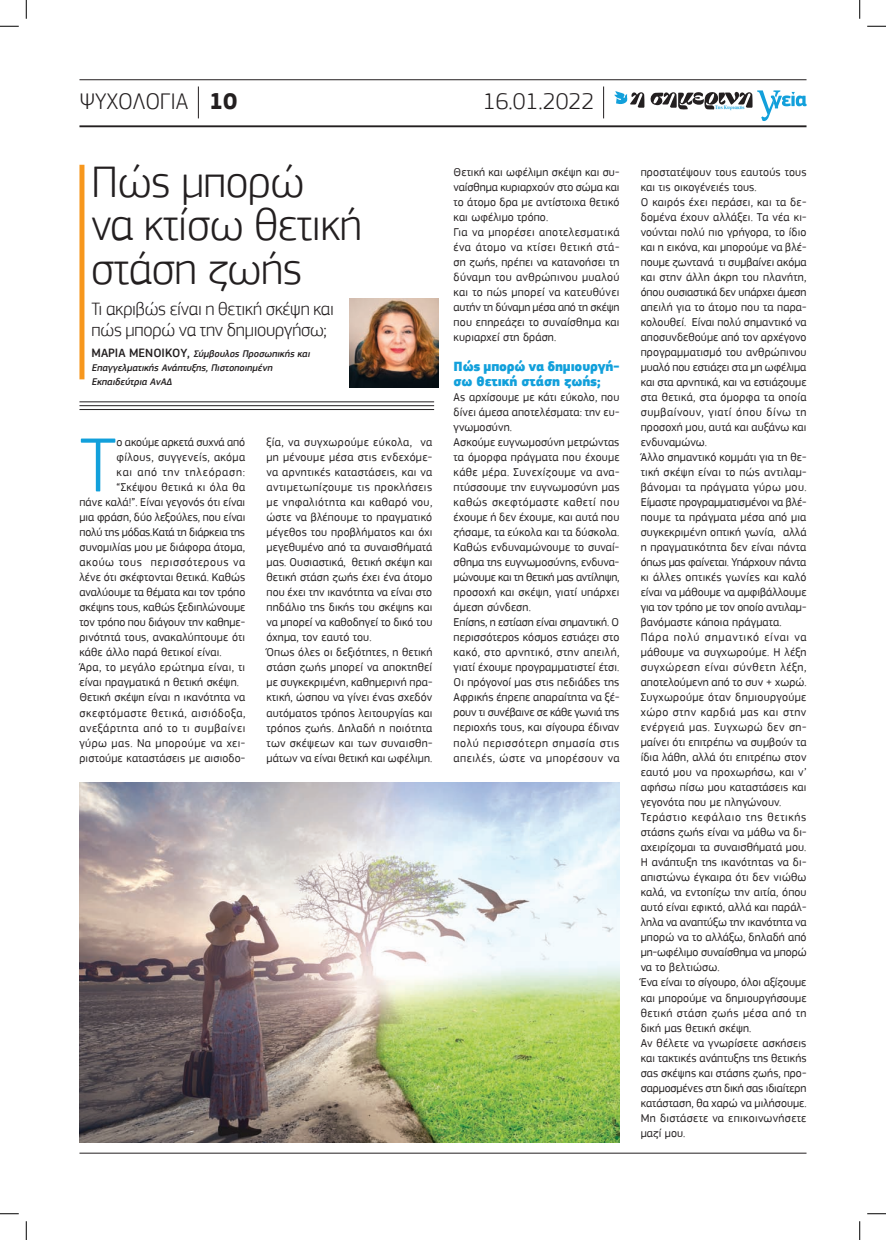
<style>
.page{position:relative;width:886px;height:1240px;background:#fff}
.page>*{position:absolute;margin:0;border:0;box-sizing:border-box;transform-origin:0 0}
.t1{font:300 79.75px "PF Square Sans Pro";color:#12a0db}
.t2{font:300 46.25px/43.8px "PF Square Sans Pro";letter-spacing:-.01em;color:#231f20}
.t3{font:300 23.75px "PF Square Sans Pro";letter-spacing:-.01em;color:#231f20}
.t4{font:300 18.75px/21.2px "PF Square Sans Pro";letter-spacing:-.015em;color:#231f20}
.t5{font:900 13.75px/15px "PF Square Sans Pro";letter-spacing:-.015em;color:#12a0db}
.t6{font:11.88px/15px "PF Square Sans Pro";letter-spacing:.01em;color:#231f20}
.t7{font:11.88px "PF Square Sans Pro";letter-spacing:.045em;color:#231f20}
.t8{font:11.88px "PF Square Sans Pro";letter-spacing:.03em;color:#231f20}
.t9{font:11.88px "PF Square Sans Pro";letter-spacing:-.015em;color:#231f20}
.t10{font:11.88px "PF Square Sans Pro";letter-spacing:.05em;color:#231f20}
.t11{font:11.88px "PF Square Sans Pro";letter-spacing:.04em;color:#231f20}
.t12{font:11.88px "PF Square Sans Pro";letter-spacing:.065em;color:#231f20}
.t13{font:italic 500 10px/13.8px "PF Square Sans Pro";color:#231f20}
.t14{font:700 5px "PF Document";color:#12a0db}
.s1{font-weight:700}
.s2{font-style:normal;font-size:12.5px}
</style>
<div class="page">
<hr style="left:79px;top:1152px;width:727px;height:1px;background:#231f20">
<hr style="left:79px;top:79px;width:727px;height:1px;background:#231f20">
<hr style="left:79px;top:125px;width:727px;height:2px;background:#231f20">
<svg style="left:614px;top:91px;width:30px;height:17px"></svg>
<svg style="left:650px;top:90px;width:156px;height:31px"></svg>
<hr style="left:603px;top:86px;width:1px;height:32px;background:#231f20">
<hr style="left:198px;top:86px;width:1px;height:32px;background:#231f20">
<div style="left:79px;top:165px;width:5px;height:214px;background:#f7971d"></div>
<hr style="left:79px;top:409px;width:355px;height:1px;background:#231f20">
<hr style="left:79px;top:405px;width:355px;height:1px;background:#231f20">
<hr style="left:79px;top:401px;width:355px;height:1px;background:#231f20">
<img style="left:350px;top:298px;width:88px;height:89px">
<img style="left:79px;top:782px;width:540px;height:360px">
<svg style="left:0;top:25px;width:19px;height:2px"></svg>
<svg style="left:867px;top:25px;width:18px;height:2px"></svg>
<svg style="left:0;top:1213px;width:19px;height:1px"></svg>
<svg style="left:867px;top:1213px;width:18px;height:1px"></svg>
<svg style="left:25px;top:0;width:2px;height:19px"></svg>
<svg style="left:25px;top:1221px;width:2px;height:19px"></svg>
<svg style="left:859px;top:0;width:1px;height:19px"></svg>
<svg style="left:859px;top:1221px;width:1px;height:19px"></svg>
<p class="t3" style="left:79px;top:87px;width:159px">ΨΥΧΟΛΟΓΙΑ <span class="s1">10</span></p>
<p class="t3" style="left:483px;top:87px;width:113px">16.01.2022</p>
<p class="t14" style="left:714px;top:104px;width:31px">Της Κυριακής</p>
<p class="t2" style="left:91px;top:159px;width:272px">Πώς μπορώ<br>να κτίσω θετική στάση ζωής</p>
<p class="t4" style="left:91px;top:298px;width:244px">Τι ακριβώς είναι η θετική σκέψη και πώς μπορώ να την δημιουργήσω;</p>
<p class="t13" style="left:91px;top:347px;width:222px"><span class="s2">Μ Α Ρ Ι Α Μ Ε Ν Ο Ι Κ Ο Υ,</span> Σύμβουλος Προσωπικής και<br>Επαγγελματικής Ανάπτυξης, Πιστοποιημένη<br>Εκπαιδεύτρια ΑνΑΔ</p>
<p class="t1" style="left:79px;top:418px;width:39px">T</p>
<p class="t6" style="left:116px;top:435px;width:130px">ο ακούμε αρκετά συχνά από</p>
<p class="t8" style="left:116px;top:450px;width:130px">φίλους, συγγενείς, ακόμα</p>
<p class="t12" style="left:116px;top:465px;width:130px">και από την τηλεόραση:</p>
<p class="t8" style="left:116px;top:480px;width:130px">“Σκέψου θετικά κι όλα θα</p>
<p class="t6" style="left:79px;top:495px;width:167px">πάνε καλά!”. Είναι γεγονός ότι είναι</p>
<p class="t6" style="left:79px;top:510px;width:167px">μια φράση, δύο λεξούλες, που είναι</p>
<p class="t9" style="left:79px;top:525px;width:167px">πολύ της μόδας.Κατά τη διάρκεια της</p>
<p class="t6" style="left:79px;top:540px;width:167px">συνομιλίας μου με διάφορα άτομα,</p>
<p class="t10" style="left:79px;top:555px;width:167px">ακούω τους περισσότερους να</p>
<p class="t6" style="left:79px;top:570px;width:167px">λένε ότι σκέφτονται θετικά. Καθώς</p>
<p class="t6" style="left:79px;top:585px;width:167px">αναλύουμε τα θέματα και τον τρόπο</p>
<p class="t6" style="left:79px;top:600px;width:167px">σκέψης τους, καθώς ξεδιπλώνουμε</p>
<p class="t6" style="left:79px;top:615px;width:167px">τον τρόπο που διάγουν την καθημε-</p>
<p class="t6" style="left:79px;top:630px;width:167px">ρινότητά τους, ανακαλύπτουμε ότι</p>
<p class="t6" style="left:79px;top:645px;width:144px">κάθε άλλο παρά θετικοί είναι.</p>
<p class="t6" style="left:79px;top:660px;width:167px">Άρα, το μεγάλο ερώτημα είναι, τι</p>
<p class="t6" style="left:79px;top:675px;width:161px">είναι πραγματικά η θετική σκέψη.</p>
<p class="t6" style="left:79px;top:690px;width:167px">Θετική σκέψη είναι η ικανότητα να</p>
<p class="t7" style="left:79px;top:705px;width:167px">σκεφτόμαστε θετικά, αισιόδοξα,</p>
<p class="t7" style="left:79px;top:720px;width:167px">ανεξάρτητα από το τι συμβαίνει</p>
<p class="t11" style="left:79px;top:735px;width:167px">γύρω μας. Να μπορούμε να χει-</p>
<p class="t6" style="left:79px;top:750px;width:167px">ριστούμε καταστάσεις με αισιοδο-</p>
<p class="t6" style="left:266px;top:435px;width:167px">ξία, να συγχωρούμε εύκολα, να μη μένουμε μέσα στις ενδεχόμε&shy;να αρνητικές καταστάσεις, και να αντιμετωπίζουμε τις προκλήσεις με νηφαλιότητα και καθαρό νου, ώστε να βλέπουμε το πραγματικό μέγεθος του προβλήματος και όχι μεγεθυμένο από τα συναισθήματά μας. Ουσιαστικά, θετική σκέψη και θετική στάση ζωής έχει ένα άτομο που έχει την ικανότητα να είναι στο πηδάλιο της δικής του σκέψης και να μπορεί να καθοδηγεί το δικό του όχημα, τον εαυτό του.<br>Όπως όλες οι δεξιότητες, η θετική στάση ζωής μπορεί να αποκτηθεί με συγκεκριμένη, καθημερινή πρα&shy;κτική, ώσπου να γίνει ένας σχεδόν αυτόματος τρόπος λειτουργίας και τρόπος ζωής. Δηλαδή η ποιότητα των σκέψεων και των συναισθη&shy;μάτων να είναι θετική και ωφέλιμη.</p>
<p class="t6" style="left:453px;top:165px;width:167px">Θετική και ωφέλιμη σκέψη και συ&shy;ναίσθημα κυριαρχούν στο σώμα και το άτομο δρα με αντίστοιχα θετικό και ωφέλιμο τρόπο.<br>Για να μπορέσει αποτελεσματικά ένα άτομο να κτίσει θετική στά&shy;ση ζωής, πρέπει να κατανοήσει τη δύναμη του ανθρώπινου μυαλού και το πώς μπορεί να κατευθύνει αυτήν τη δύναμη μέσα από τη σκέψη που επηρεάζει το συναίσθημα και κυριαρχεί στη δράση.</p>
<p class="t5" style="left:453px;top:360px;width:167px">Πώς μπορώ να δημιουργή&shy;σω θετική στάση ζωής;</p>
<p class="t6" style="left:453px;top:390px;width:167px">Ας αρχίσουμε με κάτι εύκολο, που δίνει άμεσα αποτελέσματα: την ευ&shy;γνωμοσύνη.<br>Ασκούμε ευγνωμοσύνη μετρώντας τα όμορφα πράγματα που έχουμε κάθε μέρα. Συνεχίζουμε να ανα&shy;πτύσσουμε την ευγνωμοσύνη μας καθώς σκεφτόμαστε καθετί που έχουμε ή δεν έχουμε, και αυτά που ζήσαμε, τα εύκολα και τα δύσκολα.<br>Καθώς ενδυναμώνουμε το συναί&shy;σθημα της ευγνωμοσύνης, ενδυνα&shy;μώνουμε και τη θετική μας αντίληψη, προσοχή και σκέψη, γιατί υπάρχει άμεση σύνδεση.<br>Επίσης, η εστίαση είναι σημαντική. Ο περισσότερος κόσμος εστιάζει στο κακό, στο αρνητικό, στην απειλή, γιατί έχουμε προγραμματιστεί έτσι.<br>Οι πρόγονοί μας στις πεδιάδες της<br>Αφρικής έπρεπε απαραίτητα να ξέ&shy;ρουν τι συνέβαινε σε κάθε γωνιά της περιοχής τους, και σίγουρα έδιναν πολύ περισσότερη σημασία στις απειλές, ώστε να μπορέσουν να</p>
<p class="t6" style="left:640px;top:165px;width:167px">προστατέψουν τους εαυτούς τους και τις οικογένειές τους.<br>Ο καιρός έχει περάσει, και τα δε&shy;δομένα έχουν αλλάξει. Τα νέα κι&shy;νούνται πολύ πιο γρήγορα, το ίδιο και η εικόνα, και μπορούμε να βλέ&shy;πουμε ζωντανά τι συμβαίνει ακόμα και στην άλλη άκρη του πλανήτη, όπου ουσιαστικά δεν υπάρχει άμεση απειλή για το άτομο που τα παρα&shy;κολουθεί. Είναι πολύ σημαντικό να αποσυνδεθούμε από τον αρχέγονο προγραμματισμό του ανθρώπινου μυαλό που εστιάζει στα μη ωφέλιμα και στα αρνητικά, και να εστιάζουμε στα θετικά, στα όμορφα τα οποία συμβαίνουν, γιατί όπου δίνω τη προσοχή μου, αυτά και αυξάνω και ενδυναμώνω.<br>Άλλο σημαντικό κομμάτι για τη θε&shy;τική σκέψη είναι το πώς αντιλαμ&shy;βάνομαι τα πράγματα γύρω μου.<br>Είμαστε προγραμματισμένοι να βλέ&shy;πουμε τα πράγματα μέσα από μια συγκεκριμένη οπτική γωνία, αλλά η πραγματικότητα δεν είναι πάντα όπως μας φαίνεται. Υπάρχουν πάντα κι άλλες οπτικές γωνίες και καλό είναι να μάθουμε να αμφιβάλλουμε για τον τρόπο με τον οποίο αντιλαμ&shy;βανόμαστε κάποια πράγματα.<br>Πάρα πολύ σημαντικό είναι να μάθουμε να συγχωρούμε. Η λέξη συγχώρεση είναι σύνθετη λέξη, αποτελούμενη από το συν + χωρώ.<br>Συγχωρούμε όταν δημιουργούμε χώρο στην καρδιά μας και στην ενέργειά μας. Συγχωρώ δεν ση&shy;μαίνει ότι επιτρέπω να συμβούν τα ίδια λάθη, αλλά ότι επιτρέπω στον εαυτό μου να προχωρήσω, και ν’ αφήσω πίσω μου καταστάσεις και γεγονότα που με πληγώνουν.<br>Τεράστιο κεφάλαιο της θετικής στάσης ζωής είναι να μάθω να δι&shy;αχειρίζομαι τα συναισθήματά μου.<br>Η ανάπτυξη της ικανότητας να δι&shy;απιστώνω έγκαιρα ότι δεν νιώθω καλά, να εντοπίζω την αιτία, όπου αυτό είναι εφικτό, αλλά και παράλ&shy;ληλα να αναπτύξω την ικανότητα να μπορώ να το αλλάξω, δηλαδή από μη-ωφέλιμο συναίσθημα να μπορώ να το βελτιώσω.<br>Ένα είναι το σίγουρο, όλοι αξίζουμε και μπορούμε να δημιουργήσουμε θετική στάση ζωής μέσα από τη δική μας θετική σκέψη.<br>Αν θέλετε να γνωρίσετε ασκήσεις και τακτικές ανάπτυξης της θετικής σας σκέψης και στάσης ζωής, προ&shy;σαρμοσμένες στη δική σας ιδιαίτερη κατάσταση, θα χαρώ να μιλήσουμε.<br>Μη διστάσετε να επικοινωνήσετε μαζί μου.</p>
</div>
